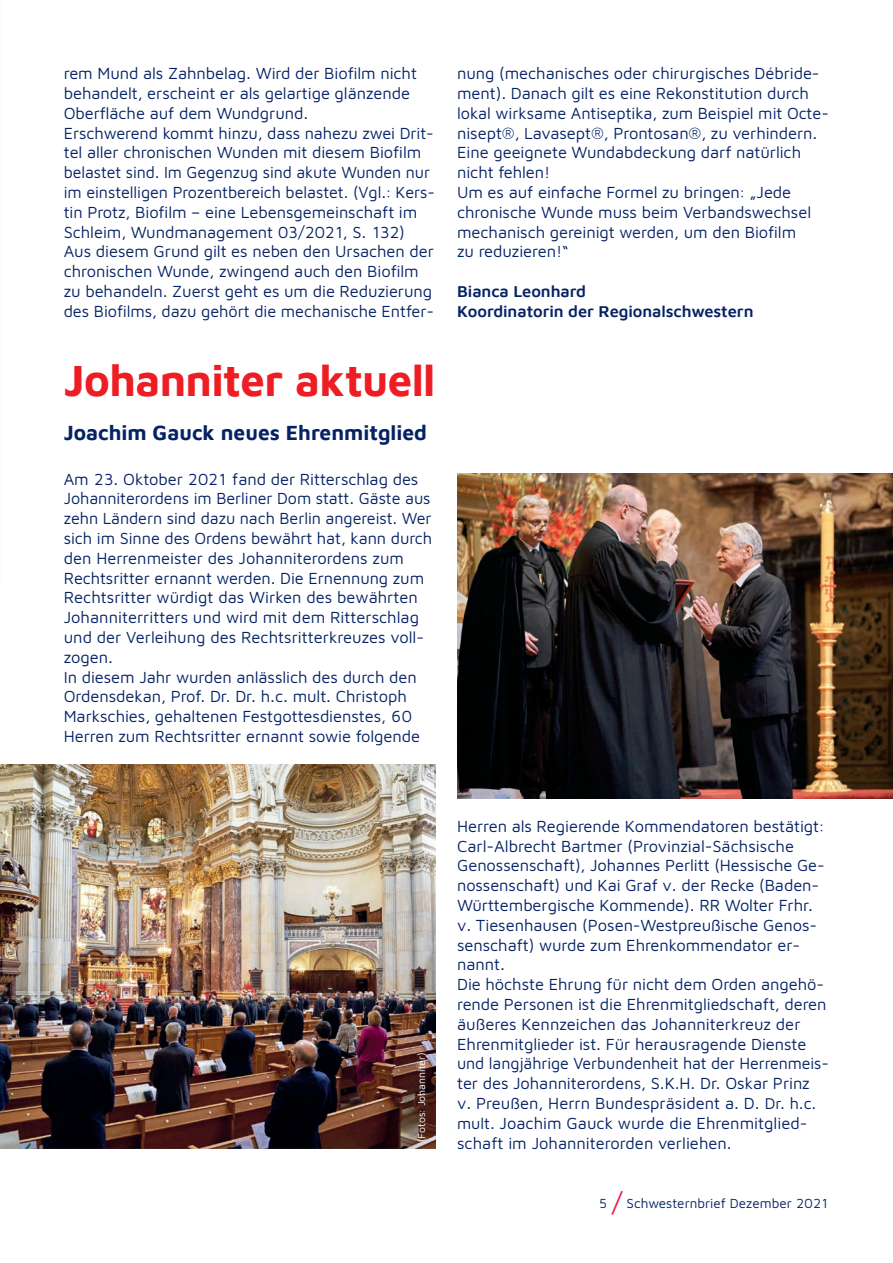
<style>
.page{position:relative;width:893px;height:1263px;background:#fff}
.page>*{position:absolute;margin:0;border:0;box-sizing:border-box;transform-origin:0 0}
.t1{font:700 45px "Maven Pro";letter-spacing:-.015em;color:#ee1d23}
.t2{font:700 21px "Maven Johanniter";color:#052265}
.t3{font:16.5px/19.8px "Maven Johanniter";letter-spacing:-.005em;color:#052265}
.t4{font:600 16.5px/19.8px "Maven Johanniter";letter-spacing:-.005em;color:#052265}
.t5{font:13.5px "Maven Johanniter";color:#052265}
.t6{font:10.5px "Maven Johanniter";color:#fff}
.s1{font-size:16.05px}
.s2{font-size:27px;color:#ed1845}
</style>
<div class="page">
<img style="left:457px;top:473px;width:436px;height:325px">
<img style="left:0;top:764px;width:436px;height:384px">
<p class="t3" style="left:64px;top:63px;width:373px">rem Mund als Zahnbelag. Wird der Biofilm nicht behandelt, erscheint er als gelartige glänzende Oberfläche auf dem Wundgrund.<br>Erschwerend kommt hinzu, dass nahezu zwei Drit&shy;tel aller chronischen Wunden mit diesem Biofilm belastet sind. Im Gegenzug sind akute Wunden nur im einstelligen Prozentbereich belastet. (Vgl.: Kers&shy;tin Protz, Biofilm – eine Lebensgemeinschaft im Schleim, Wundmanagement 03/2021, S. 132)<br>Aus diesem Grund gilt es neben den Ursachen der chronischen Wunde, zwingend auch den Biofilm zu behandeln. Zuerst geht es um die Reduzierung des Biofilms, dazu gehört die mechanische Entfer-</p>
<p class="t3" style="left:457px;top:63px;width:373px">nung (mechanisches oder chirurgisches Débride&shy;ment). Danach gilt es eine Rekonstitution durch lokal wirksame Antiseptika, zum Beispiel mit Octe&shy;nisept®, Lavasept®, Prontosan®, zu verhindern.<br>Eine geeignete Wundabdeckung darf natürlich nicht fehlen!<br>Um es auf einfache Formel zu bringen: „Jede chronische Wunde muss beim Verbandswechsel mechanisch gereinigt werden, um den Biofilm<br>zu reduzieren!“</p>
<p class="t4" style="left:457px;top:280px;width:298px">Bianca Leonhard<br>Koordinatorin der Regionalschwestern</p>
<h1 class="t1" style="left:64px;top:349px;width:373px">Johanniter aktuell</h1>
<p class="t2" style="left:64px;top:417px;width:365px">Joachim Gauck neues Ehrenmitglied</p>
<p class="t3" style="left:64px;top:468px;width:370px">Am 23. Oktober 2021 fand der Ritterschlag des Johanniterordens im Berliner Dom statt. Gäste aus zehn Ländern sind dazu nach Berlin angereist. Wer sich im Sinne des Ordens bewährt hat, kann durch den Herrenmeister des Johanniterordens zum Rechtsritter ernannt werden. Die Ernennung zum Rechtsritter würdigt das Wirken des bewährten Johanniterritters und wird mit dem Ritterschlag und der Verleihung des Rechtsritterkreuzes voll&shy;zogen.<br>In diesem Jahr wurden anlässlich des durch den Ordensdekan, Prof. Dr. Dr. h.c. mult. Christoph Markschies, gehaltenen Festgottesdienstes, 60<br>Herren zum Rechtsritter ernannt sowie folgende</p>
<p class="t6" style="left:414px;top:1142px;width:91px;rotate:-90deg">(Fotos: Johanniter)</p>
<p class="t3" style="left:457px;top:815px;width:373px">Herren als Regierende Kommendatoren bestätigt:<br>Carl-Albrecht Bartmer (Provinzial-Sächsische Genossenschaft), Johannes Perlitt (Hessische Ge&shy;nossenschaft) und Kai Graf v. der Recke (Baden-Württembergische Kommende). RR Wolter Frhr. v. Tiesenhausen (Posen-Westpreußische Genos&shy;senschaft) wurde zum Ehrenkommendator er&shy;nannt.<br>Die höchste Ehrung für nicht dem Orden angehö&shy;rende Personen ist die Ehrenmitgliedschaft, deren äußeres Kennzeichen das Johanniterkreuz der Ehrenmitglieder ist. Für herausragende Dienste und langjährige Verbundenheit hat der Herrenmeis&shy;ter des Johanniterordens, S.K.H. Dr. Oskar Prinz<br>v. Preußen, Herrn Bundespräsident a. D. <span class="s1">Dr. h.c. mult.</span> Joachim Gauck wurde die Ehrenmitglied&shy;schaft im Johanniterorden verliehen.</p>
<p class="t5" style="left:599px;top:1194px;width:232px">5 <span class="s2">/</span> Schwesternbrief Dezember 2021</p>
</div>
